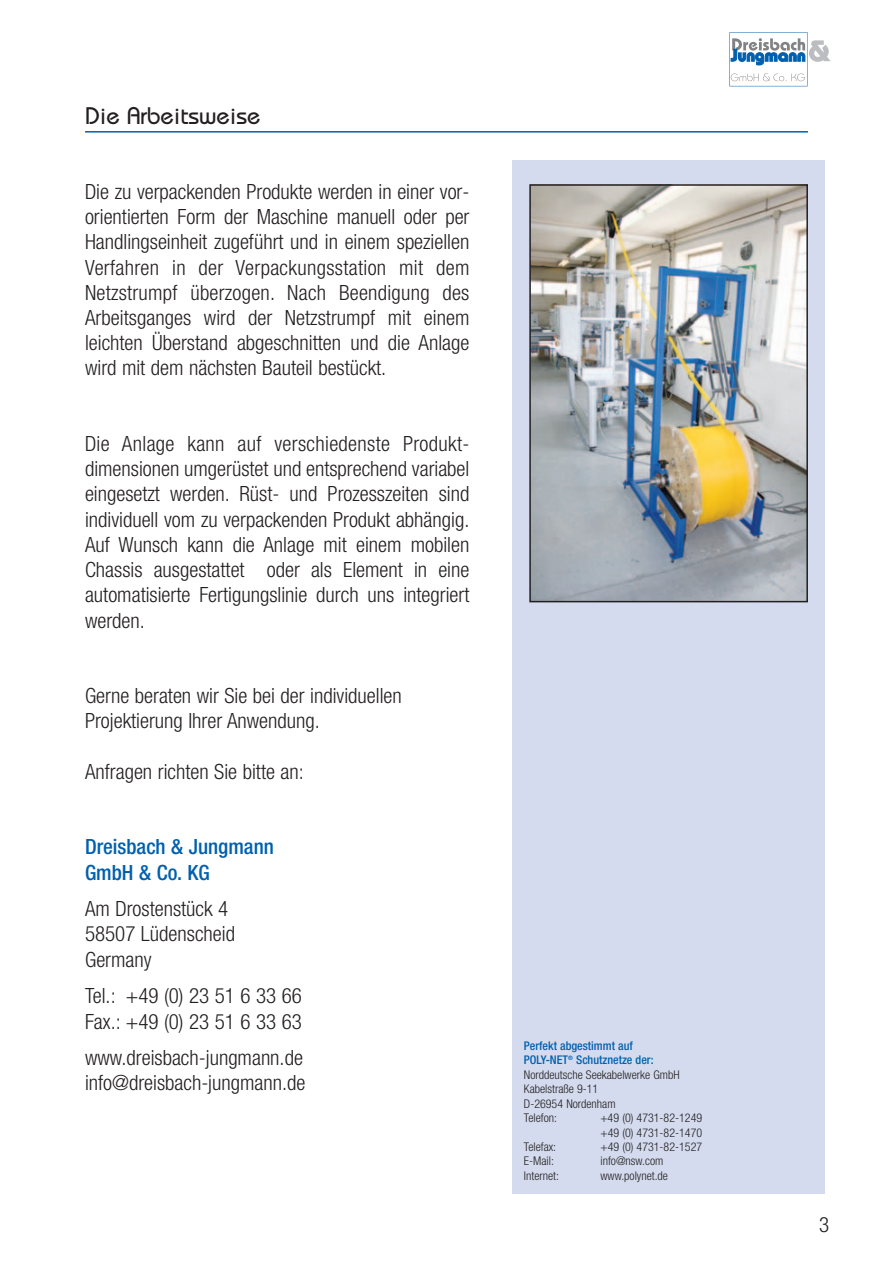
<style>
.page{position:relative;width:893px;height:1263px;background:#fff}
.page>*{position:absolute;margin:0;border:0;box-sizing:border-box;transform-origin:0 0}
.t1{font:500 24px "Bauhaus";color:#231f20}
.t2{font:300 condensed 21px/25.2px "Helvetica Neue";color:#231f20}
.t3{font:500 condensed 21px/25.2px "Helvetica Neue";color:#0160ae}
.t4{font:300 condensed 12px/14.4px "Helvetica Neue";color:#231f20}
.s1{font-weight:500;color:#0160ae}
</style>
<div class="page">
<div style="left:513px;top:160px;width:312px;height:1034px;background:#d4dbee"></div>
<svg style="left:729px;top:32px;width:101px;height:54px"></svg>
<hr style="left:85px;top:131px;width:723px;height:2px;background:#0160ae">
<img style="left:532px;top:187px;width:273px;height:412px">
<div style="left:529px;top:184px;width:279px;height:418px;border:2px solid #231f20"></div>
<p class="t1" style="left:85px;top:107px;width:177px">Die Arbeitsweise</p>
<p class="t2" style="left:85px;top:181px;width:386px;text-align:justify">Die zu verpackenden Produkte werden in einer vor&shy;orientierten Form der Maschine manuell oder per Handlingseinheit zugeführt und in einem speziellen Verfahren in der Verpackungsstation mit dem Netzstrumpf überzogen. Nach Beendigung des Arbeitsganges wird der Netzstrumpf mit einem leichten Überstand abgeschnitten und die Anlage wird mit dem nächsten Bauteil bestückt.</p>
<p class="t2" style="left:85px;top:433px;width:386px;text-align:justify">Die Anlage kann auf verschiedenste Produkt&shy;dimensionen umgerüstet und entsprechend variabel eingesetzt werden. Rüst- und Prozesszeiten sind individuell vom zu verpackenden Produkt abhängig.<br>Auf Wunsch kann die Anlage mit einem mobilen Chassis ausgestattet oder als Element in eine automatisierte Fertigungslinie durch uns integriert werden.</p>
<p class="t2" style="left:85px;top:685px;width:318px">Gerne beraten wir Sie bei der individuellen<br>Projektierung Ihrer Anwendung.</p>
<p class="t2" style="left:85px;top:760px;width:220px">Anfragen richten Sie bitte an:</p>
<p class="t3" style="left:85px;top:836px;width:190px">Dreisbach &amp; Jungmann<br>GmbH &amp; Co. KG</p>
<p class="t2" style="left:85px;top:898px;width:151px">Am Drostenstück 4<br>58507 Lüdenscheid<br>Germany</p>
<p class="t2" style="left:85px;top:985px;width:218px">Tel.: +49 (0) 23 51 6 33 66<br>Fax.: +49 (0) 23 51 6 33 63</p>
<p class="t2" style="left:85px;top:1047px;width:222px">www.dreisbach-jungmann.de info@dreisbach-jungmann.de</p>
<p class="t4" style="left:524px;top:1040px;width:157px"><span class="s1">Perfekt abgestimmt auf<br>POLY-NET</span><sup>®</sup> <span class="s1">Schutznetze der:<br></span>Norddeutsche Seekabelwerke GmbH<br>Kabelstraße 9-11<br>D-26954 Nordenham<br>Telefon:</p>
<p class="t4" style="left:600px;top:1112px;width:103px">+49 (0) 4731-82-1249 +49 (0) 4731-82-1470</p>
<p class="t4" style="left:524px;top:1140px;width:34px">Telefax:</p>
<p class="t4" style="left:600px;top:1140px;width:103px">+49 (0) 4731-82-1527</p>
<p class="t4" style="left:524px;top:1155px;width:31px">E-Mail:</p>
<p class="t4" style="left:600px;top:1155px;width:64px">info@nsw.com</p>
<p class="t4" style="left:524px;top:1169px;width:37px">Internet:</p>
<p class="t4" style="left:600px;top:1169px;width:69px">www.polynet.de</p>
<p class="t2" style="left:819px;top:1214px;width:12px">3</p>
</div>
